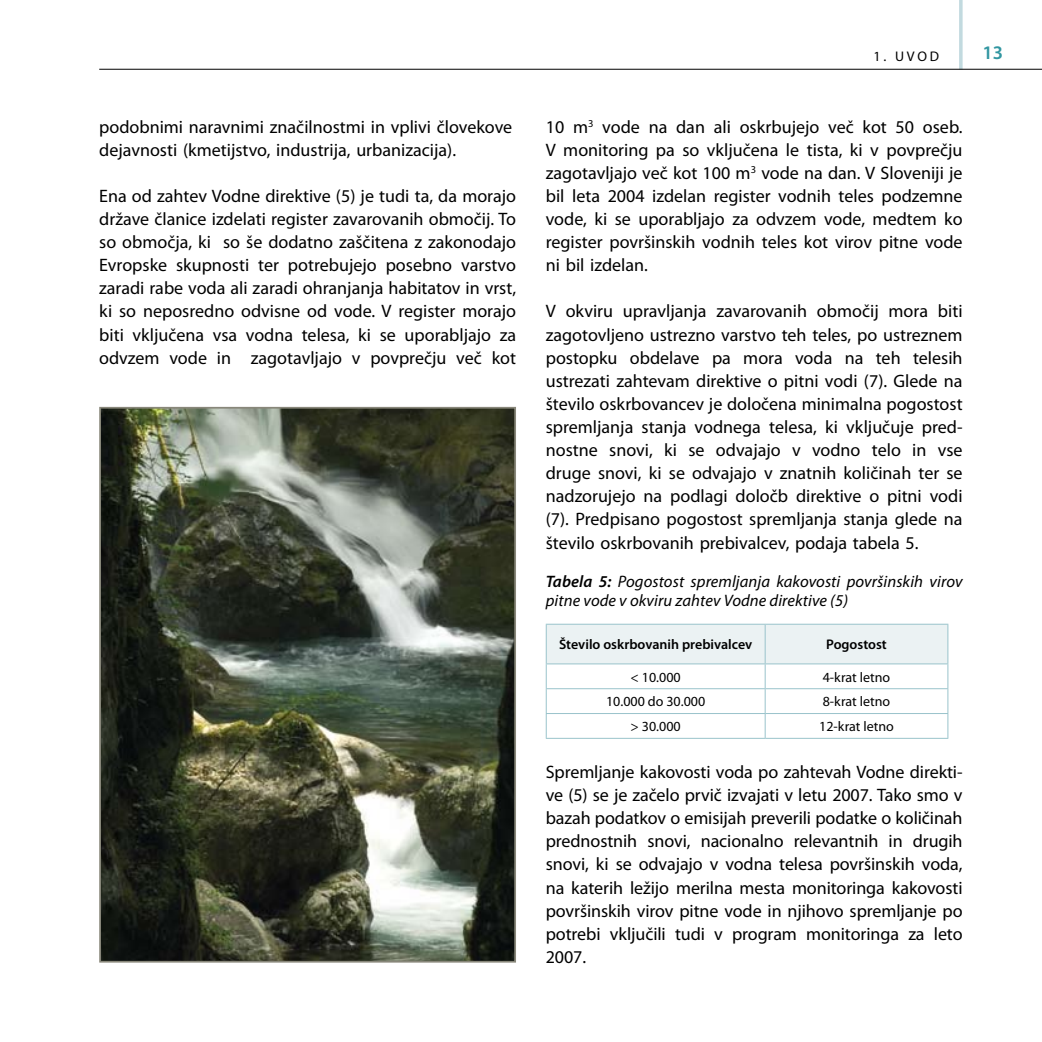
<style>
.page{position:relative;width:1042px;height:1042px;background:#fff}
.page>*{position:absolute;margin:0;border:0;box-sizing:border-box;transform-origin:0 0}
.t1{font:600 19.25px "Myriad Pro";color:#3196a1}
.t2{font:18.03px/23.1px "Myriad Pro";color:#000;text-align:justify}
.t3{font:italic 16.62px/19.2px "Myriad Pro";letter-spacing:.005em;color:#000}
.t4{font:14px "Myriad Pro";color:#000}
.t5{font:600 14px "Myriad Pro";color:#000}
.s1{font-weight:600}
</style>
<div class="page">
<img style="left:102px;top:410px;width:411px;height:549px">
<div style="left:99px;top:407px;width:417px;height:555px;border:2px solid #88877a"></div>
<hr style="left:959px;top:0;width:3px;height:69px;background:#c2dadf">
<hr style="left:99px;top:69px;width:943px;height:1px;background:#000">
<svg style="left:546px;top:624px;width:402px;height:114px"></svg>
<hr style="left:546px;top:738px;width:219px;height:1px;background:#99c3cb">
<hr style="left:765px;top:738px;width:183px;height:1px;background:#99c3cb">
<p class="t2" style="left:99px;top:115px;width:414px">podobnimi naravnimi značilnostmi in vplivi človekove dejavnosti (kmetijstvo, industrija, urbanizacija).</p>
<p class="t2" style="left:99px;top:185px;width:418px">Ena od zahtev Vodne direktive (5) je tudi ta, da morajo države članice izdelati register zavarovanih območij. To so območja, ki so še dodatno zaščitena z zakonodajo Evropske skupnosti ter potrebujejo posebno varstvo zaradi rabe voda ali zaradi ohranjanja habitatov in vrst, ki so neposredno odvisne od vode. V register morajo biti vključena vsa vodna telesa, ki se uporabljajo za odvzem vode in zagotavljajo v povprečju več kot</p>
<p class="t4" style="left:873px;top:48px;width:67px">1. UVOD</p>
<p class="t1" style="left:982px;top:42px;width:22px">13</p>
<p class="t2" style="left:546px;top:115px;width:418px">10 m<sup>3</sup> vode na dan ali oskrbujejo več kot 50 oseb.<br>V monitoring pa so vključena le tista, ki v povprečju zagotavljajo več kot 100 m<sup>3</sup> vode na dan. V Sloveniji je bil leta 2004 izdelan register vodnih teles podzemne vode, ki se uporabljajo za odvzem vode, medtem ko register površinskih vodnih teles kot virov pitne vode ni bil izdelan.</p>
<p class="t2" style="left:546px;top:300px;width:418px">V okviru upravljanja zavarovanih območij mora biti zagotovljeno ustrezno varstvo teh teles, po ustreznem postopku obdelave pa mora voda na teh telesih ustrezati zahtevam direktive o pitni vodi (7). Glede na število oskrbovancev je določena minimalna pogostost spremljanja stanja vodnega telesa, ki vključuje pred&shy;nostne snovi, ki se odvajajo v vodno telo in vse druge snovi, ki se odvajajo v znatnih količinah ter se nadzorujejo na podlagi določb direktive o pitni vodi (7). Predpisano pogostost spremljanja stanja glede na število oskrbovanih prebivalcev, podaja tabela 5.</p>
<p class="t3" style="left:546px;top:572px;width:418px"><span class="s1">Tabela 5:</span> Pogostost spremljanja kakovosti površinskih virov pitne vode v okviru zahtev Vodne direktive (5)</p>
<p class="t5" style="left:559px;top:637px;width:195px">Število oskrbovanih prebivalcev</p>
<p class="t5" style="left:826px;top:637px;width:62px">Pogostost</p>
<p class="t4" style="left:630px;top:669px;width:52px">&lt; 10.000</p>
<p class="t4" style="left:823px;top:669px;width:69px">4-krat letno</p>
<p class="t4" style="left:606px;top:694px;width:101px">10.000 do 30.000</p>
<p class="t4" style="left:823px;top:694px;width:69px">8-krat letno</p>
<p class="t4" style="left:630px;top:719px;width:52px">&gt; 30.000</p>
<p class="t4" style="left:819px;top:719px;width:76px">12-krat letno</p>
<p class="t2" style="left:546px;top:761px;width:418px">Spremljanje kakovosti voda po zahtevah Vodne direkti&shy;ve (5) se je začelo prvič izvajati v letu 2007. Tako smo v bazah podatkov o emisijah preverili podatke o količinah prednostnih snovi, nacionalno relevantnih in drugih snovi, ki se odvajajo v vodna telesa površinskih voda, na katerih ležijo merilna mesta monitoringa kakovosti površinskih virov pitne vode in njihovo spremljanje po potrebi vključili tudi v program monitoringa za leto 2007.</p>
</div>
